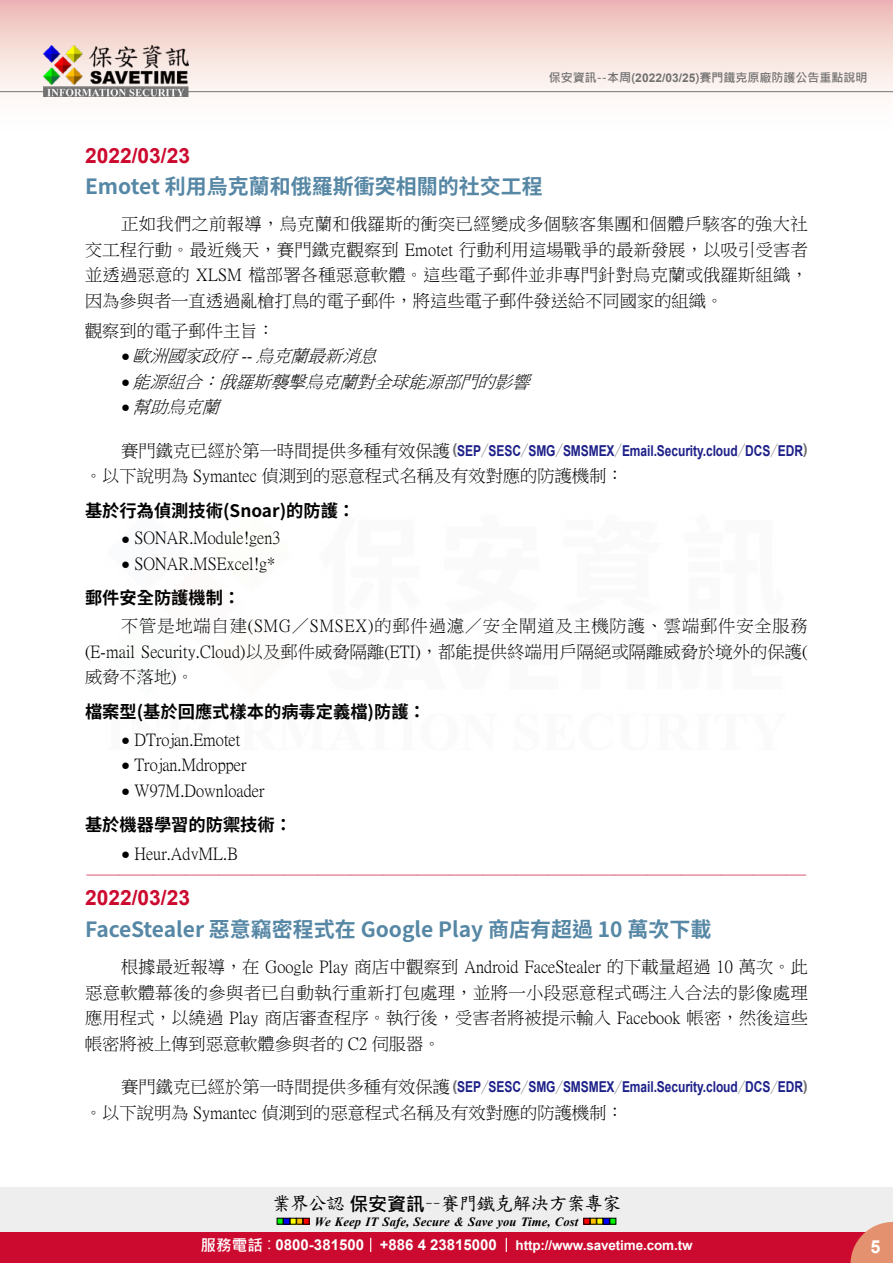
<style>
.page{position:relative;width:893px;height:1263px;background:#fff}
.page>*{position:absolute;margin:0;border:0;box-sizing:border-box;transform-origin:0 0}
.t1{font:700 21px "Source Han Sans TW";color:#5687a5}
.t2{font:700 21px "Arial";color:#cc0a2f}
.t3{font:18.9px "DF Kai Shu SB Estd BF";letter-spacing:-.05em;color:#000}
.t4{font:700 18px "Arial";color:#fff}
.t5{font:17.25px/25.5px "P Ming Li U";color:#000;text-align:justify}
.t6{font:700 17.25px "Source Han Sans TW";color:#000}
.t7{font:italic 17.25px "P Ming Li U";color:#000}
.t8{font:16.5px "DF Kai Shu SB Estd BF";color:#cc0a2f}
.t9{font:700 15px "Arial";letter-spacing:-.005em;color:#1d2088;scale:.8 1}
.t10{font:700 13.5px "Arial";letter-spacing:-.01em;color:#fff}
.t11{font:italic 700 12.6px "Times New Roman";letter-spacing:.005em;color:#000}
.t12{font:700 12px "Microsoft Jheng Hei";color:#727171}
.s1{font-family:"Arial"}
.s2{font-family:"Arial";font-style:normal;font-size:15px}
.s3{font-family:"P Ming Li U";font-weight:400;font-size:17.25px;color:#000}
.s4{color:#727171}
.s5{font-family:"Source Han Sans TW";font-weight:800;color:#727171}
.s6{font-family:"Arial";font-size:15px}
.s7{font-family:"Microsoft Jheng Hei";font-weight:700}
.s8{font-family:"Microsoft Jheng Hei";font-size:15.6px}
.s9{font-family:"Microsoft Jheng Hei";font-weight:400;font-size:15.6px}
.s10{font-size:15px}
</style>
<div class="page">
<div style="left:0;top:1187px;width:893px;height:49px;background:#eee"></div>
<svg style="left:277px;top:1218px;width:32px;height:6px"></svg>
<svg style="left:584px;top:1218px;width:32px;height:6px"></svg>
<div style="left:0;top:1232px;width:893px;height:31px;background:#cc0a2f"></div>
<svg style="left:850px;top:1222px;width:43px;height:41px"></svg>
<svg style="left:370px;top:1238px;width:1px;height:14px"></svg>
<svg style="left:506px;top:1238px;width:1px;height:14px"></svg>
<div style="left:0;top:0;width:893px;height:141px;background:linear-gradient(to bottom,#efc0bb,#fff)"></div>
<hr style="left:0;top:91px;width:893px;height:1px;background:#727171">
<img style="left:44px;top:46px;width:145px;height:51px">
<p class="t12" style="left:549px;top:70px;width:320px">保安資訊--本周(<span class="s1">2022/03/25</span>)賽門鐵克原廠防護公告重點說明</p>
<p class="t2" style="left:85px;top:140px;width:107px">2022/03/23</p>
<p class="t1" style="left:85px;top:175px;width:459px">Emotet 利用烏克蘭和俄羅斯衝突相關的社交工程</p>
<p class="t5" style="left:85px;top:211px;width:724px;text-indent:36px">正如我們之前報導，烏克蘭和俄羅斯的衝突已經變成多個駭客集團和個體戶駭客的強大社交工程行動。最近幾天，賽門鐵克觀察到 Emotet 行動利用這場戰爭的最新發展，以吸引受害者並透過惡意的 XLSM 檔部署各種惡意軟體。這些電子郵件並非專門針對烏克蘭或俄羅斯組織，因為參與者一直透過亂槍打鳥的電子郵件，將這些電子郵件發送給不同國家的組織。</p>
<p class="t5" style="left:85px;top:318px;width:191px">觀察到的電子郵件主旨：</p>
<p class="t7" style="left:121px;top:347px;width:262px"><span class="s2">●</span> 歐洲國家政府 --烏克蘭最新消息</p>
<p class="t7" style="left:121px;top:373px;width:415px"><span class="s2">●</span> 能源組合：俄羅斯襲擊烏克蘭對全球能源部門的影響</p>
<p class="t7" style="left:121px;top:398px;width:105px"><span class="s2">●</span> 幫助烏克蘭</p>
<p class="t9" style="left:121px;top:440px;width:860px"><span class="s3">賽門鐵克已經於第一時間提供多種有效保護</span><span class="s4">(</span>SEP<span class="s5">／</span>SESC<span class="s5">／</span>SMG<span class="s5">／</span>SMSMEX<span class="s5">／</span>Email.Security.cloud<span class="s5">／</span>DCS<span class="s5">／</span>EDR<span class="s4">)</span></p>
<p class="t5" style="left:85px;top:463px;width:540px">。以下說明為 Symantec 偵測到的惡意程式名稱及有效對應的防護機制：</p>
<p class="t6" style="left:85px;top:500px;width:272px">基於行為偵測技術(Snoar)的防護：</p>
<p class="t5" style="left:121px;top:525px;width:161px"><span class="s6">●</span> SONAR.Module!gen3</p>
<p class="t5" style="left:121px;top:551px;width:156px"><span class="s6">●</span> SONAR.MSExcel!g*</p>
<p class="t6" style="left:85px;top:588px;width:157px">郵件安全防護機制：</p>
<p class="t5" style="left:85px;top:613px;width:724px;text-indent:36px">不管是地端自建(SMG／SMSEX)的郵件過濾／安全閘道及主機防護、雲端郵件安全服務(E-mail Security.Cloud)以及郵件威脅隔離(ETI)，都能提供終端用戶隔絕或隔離威脅於境外的保護(威脅不落地)。</p>
<p class="t6" style="left:85px;top:701px;width:342px">檔案型(基於回應式樣本的病毒定義檔)防護：</p>
<p class="t5" style="left:121px;top:726px;width:121px"><span class="s6">●</span> DTrojan.Emotet</p>
<p class="t5" style="left:121px;top:752px;width:127px"><span class="s6">●</span> Trojan.Mdropper</p>
<p class="t5" style="left:121px;top:777px;width:145px"><span class="s6">●</span> W97M.Downloader</p>
<p class="t6" style="left:85px;top:815px;width:209px">基於機器學習的防禦技術：</p>
<p class="t5" style="left:121px;top:841px;width:118px"><span class="s6">●</span> Heur.AdvML.B</p>
<p class="t8" style="left:86px;top:867px;width:723px">-------------------------------------------------------------------------------------------------------------</p>
<p class="t2" style="left:85px;top:883px;width:107px">2022/03/23</p>
<p class="t1" style="left:85px;top:918px;width:628px">FaceStealer 惡意竊密程式在 Google Play 商店有超過 10 萬次下載</p>
<p class="t5" style="left:85px;top:954px;width:725px;text-indent:36px">根據最近報導，在 Google Play 商店中觀察到 Android FaceStealer 的下載量超過 10 萬次。此惡意軟體幕後的參與者已自動執行重新打包處理，並將一小段惡意程式碼注入合法的影像處理應用程式，以繞過 Play 商店審查程序。執行後，受害者將被提示輸入 Facebook 帳密，然後這些帳密將被上傳到惡意軟體參與者的 C2 伺服器。</p>
<p class="t9" style="left:121px;top:1077px;width:860px"><span class="s3">賽門鐵克已經於第一時間提供多種有效保護</span><span class="s4">(</span>SEP<span class="s5">／</span>SESC<span class="s5">／</span>SMG<span class="s5">／</span>SMSMEX<span class="s5">／</span>Email.Security.cloud<span class="s5">／</span>DCS<span class="s5">／</span>EDR<span class="s4">)</span></p>
<p class="t5" style="left:85px;top:1100px;width:540px">。以下說明為 Symantec 偵測到的惡意程式名稱及有效對應的防護機制：</p>
<p class="t3" style="left:272px;top:1194px;width:351px">業界公認<span class="s7">保安資訊</span>－－賽門鐵克解決方案專家</p>
<p class="t11" style="left:315px;top:1212px;width:265px">We Keep IT Safe, Secure &amp; Save you Time, Cost</p>
<p class="t10" style="left:200px;top:1235px;width:494px"><span class="s8">服務電話</span><span class="s9">：</span><span class="s10">0800-381500 +886 4 23815000</span> http://www.savetime.com.tw</p>
<p class="t4" style="left:870px;top:1234px;width:12px">5</p>
</div>
